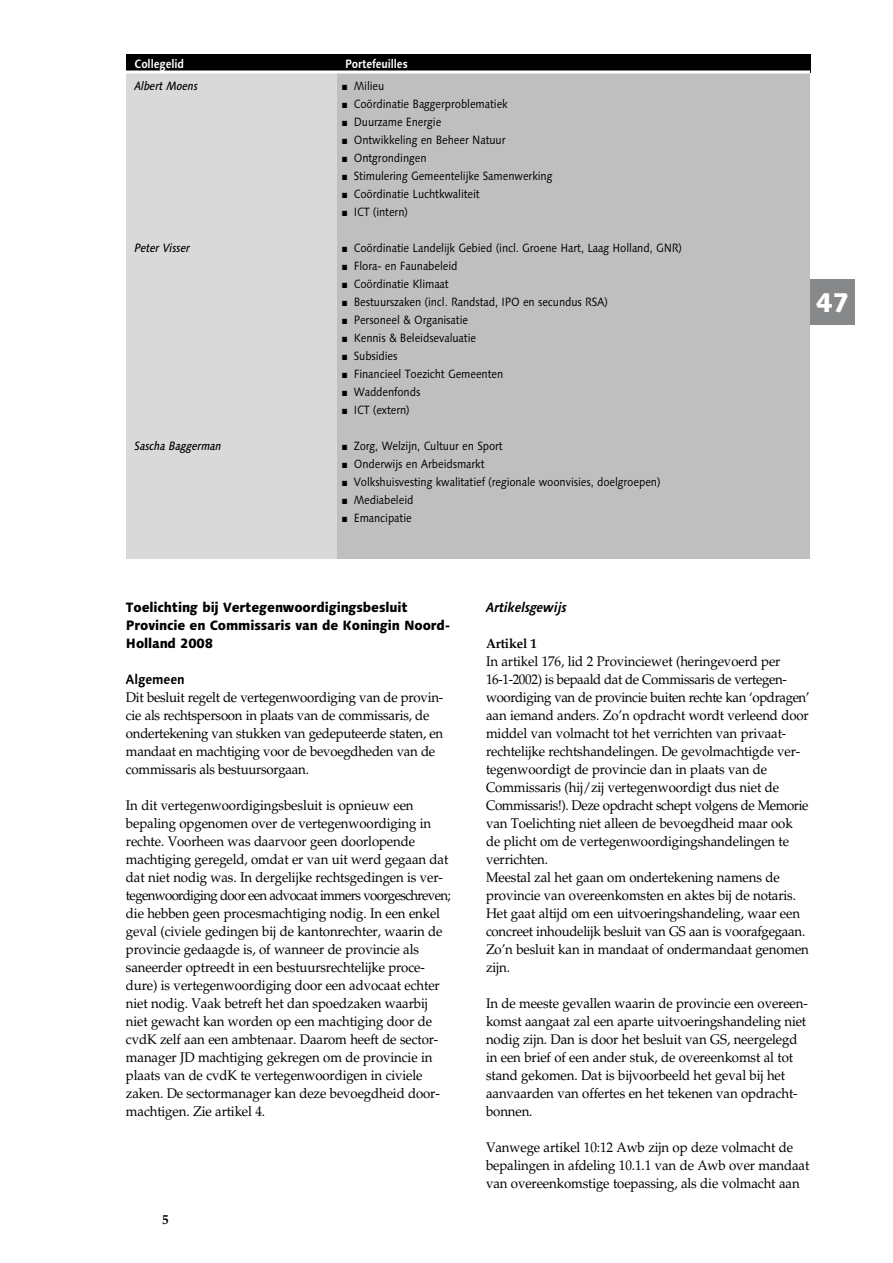
<style>
.page{position:relative;width:893px;height:1263px;background:#fff}
.page>*{position:absolute;margin:0;border:0;box-sizing:border-box;transform-origin:0 0}
.t1{font:800 27px "Linotype Syntax";color:#fff;scale:.95 1}
.t2{font:13.95px/18px "Palatino";letter-spacing:-.01em;color:#000;scale:.95 1}
.t3{font:800 13.5px/18px "Linotype Syntax";letter-spacing:-.01em;color:#000;scale:.95 1}
.t4{font:italic 700 13.5px "Linotype Syntax";letter-spacing:-.01em;color:#000;scale:.95 1}
.t5{font:700 13.5px "Linotype Syntax";letter-spacing:-.01em;color:#000;scale:.95 1}
.t6{font:700 13.5px "Palatino";letter-spacing:-.01em;color:#000;scale:.95 1}
.t7{font:12px "Linotype Syntax";letter-spacing:-.01em;color:#000;scale:.9 1}
.t8{font:italic 500 12px "Linotype Syntax";letter-spacing:-.01em;color:#000;scale:.9 1}
.t9{font:700 12px "Linotype Syntax";letter-spacing:-.01em;color:#fff;scale:.9 1}
</style>
<div class="page">
<div style="left:126px;top:54px;width:684px;height:18px;background:#000"></div>
<div style="left:126px;top:72px;width:325px;height:486px;background:#d9d9d9"></div>
<div style="left:338px;top:72px;width:472px;height:486px;background:#bfbfbf"></div>
<svg style="left:126px;top:70px;width:684px;height:4px;background:#d7d7d7"></svg>
<div style="left:810px;top:279px;width:45px;height:45px;background:#878889"></div>
<p class="t9" style="left:134px;top:56px;width:56px">Collegelid</p>
<p class="t9" style="left:345px;top:56px;width:71px">Portefeuilles</p>
<p class="t8" style="left:134px;top:79px;width:72px">Albert Moens</p>
<p class="t7" style="left:342px;top:79px;width:49px">■ Milieu</p>
<p class="t7" style="left:342px;top:97px;width:186px">■ Coördinatie Baggerproblematiek</p>
<p class="t7" style="left:342px;top:115px;width:112px">■ Duurzame Energie</p>
<p class="t7" style="left:342px;top:133px;width:183px">■ Ontwikkeling en Beheer Natuur</p>
<p class="t7" style="left:342px;top:151px;width:95px">■ Ontgrondingen</p>
<p class="t7" style="left:342px;top:169px;width:235px">■ Stimulering Gemeentelijke Samenwerking</p>
<p class="t7" style="left:342px;top:187px;width:155px">■ Coördinatie Luchtkwaliteit</p>
<p class="t7" style="left:342px;top:205px;width:75px">■ ICT (intern)</p>
<p class="t8" style="left:134px;top:241px;width:63px">Peter Visser</p>
<p class="t7" style="left:342px;top:241px;width:379px">■ Coördinatie Landelijk Gebied (incl. Groene Hart, Laag Holland, GNR)</p>
<p class="t7" style="left:342px;top:259px;width:130px">■ Flora- en Faunabeleid</p>
<p class="t7" style="left:342px;top:277px;width:120px">■ Coördinatie Klimaat</p>
<p class="t7" style="left:342px;top:295px;width:297px">■ Bestuurszaken (incl. Randstad, IPO en secundus RSA)</p>
<p class="t7" style="left:342px;top:313px;width:142px">■ Personeel &amp; Organisatie</p>
<p class="t7" style="left:342px;top:331px;width:151px">■ Kennis &amp; Beleidsevaluatie</p>
<p class="t7" style="left:342px;top:349px;width:63px">■ Subsidies</p>
<p class="t7" style="left:342px;top:367px;width:181px">■ Financieel Toezicht Gemeenten</p>
<p class="t7" style="left:342px;top:385px;width:89px">■ Waddenfonds</p>
<p class="t7" style="left:342px;top:403px;width:77px">■ ICT (extern)</p>
<p class="t8" style="left:134px;top:439px;width:98px">Sascha Baggerman</p>
<p class="t7" style="left:342px;top:439px;width:180px">■ Zorg, Welzijn, Cultuur en Sport</p>
<p class="t7" style="left:342px;top:457px;width:160px">■ Onderwijs en Arbeidsmarkt</p>
<p class="t7" style="left:342px;top:475px;width:355px">■ Volkshuisvesting kwalitatief (regionale woonvisies, doelgroepen)</p>
<p class="t7" style="left:342px;top:493px;width:81px">■ Mediabeleid</p>
<p class="t7" style="left:342px;top:511px;width:79px">■ Emancipatie</p>
<h1 class="t1" style="left:816px;top:286px;width:36px">47</h1>
<p class="t3" style="left:126px;top:598px;width:343px">Toelichting bij Vertegenwoordigingsbesluit<br>Provincie en Commissaris van de Koningin Noord-<br>Holland 2008</p>
<p class="t5" style="left:126px;top:671px;width:63px">Algemeen</p>
<p class="t2" style="left:126px;top:689px;width:335px">Dit besluit regelt de vertegenwoordiging van de provin&shy;cie als rechtspersoon in plaats van de commissaris, de ondertekening van stukken van gedeputeerde staten, en mandaat en machtiging voor de bevoegdheden van de commissaris als bestuursorgaan.</p>
<p class="t2" style="left:126px;top:797px;width:343px">In dit vertegenwoordigingsbesluit is opnieuw een bepaling opgenomen over de vertegenwoordiging in rechte. Voorheen was daarvoor geen doorlopende machtiging geregeld, omdat er van uit werd gegaan dat dat niet nodig was. In dergelijke rechtsgedingen is ver&shy;tegenwoordiging door een advocaat immers voorgeschreven; die hebben geen procesmachtiging nodig. In een enkel geval (civiele gedingen bij de kantonrechter, waarin de provincie gedaagde is, of wanneer de provincie als saneerder optreedt in een bestuursrechtelijke proce&shy;dure) is vertegenwoordiging door een advocaat echter niet nodig. Vaak betreft het dan spoedzaken waarbij niet gewacht kan worden op een machtiging door de cvdK zelf aan een ambtenaar. Daarom heeft de sector&shy;manager JD machtiging gekregen om de provincie in plaats van de cvdK te vertegenwoordigen in civiele zaken. De sectormanager kan deze bevoegdheid door&shy;machtigen. Zie artikel 4.</p>
<p class="t4" style="left:486px;top:599px;width:87px">Artikelsgewijs</p>
<p class="t6" style="left:486px;top:636px;width:55px">Artikel 1</p>
<p class="t2" style="left:486px;top:653px;width:342px">In artikel 176, lid 2 Provinciewet (heringevoerd per 16-1-2002) is bepaald dat de Commissaris de vertegen&shy;woordiging van de provincie buiten rechte kan ‘opdragen’ aan iemand anders. Zo’n opdracht wordt verleend door middel van volmacht tot het verrichten van privaat&shy;rechtelijke rechtshandelingen. De gevolmachtigde ver&shy;tegenwoordigt de provincie dan in plaats van de Commissaris (hij/zij vertegenwoordigt dus niet de Commissaris!). Deze opdracht schept volgens de Memorie van Toelichting niet alleen de bevoegdheid maar ook de plicht om de vertegenwoordigingshandelingen te verrichten.<br>Meestal zal het gaan om ondertekening namens de provincie van overeenkomsten en aktes bij de notaris.<br>Het gaat altijd om een uitvoeringshandeling, waar een concreet inhoudelijk besluit van GS aan is voorafgegaan.<br>Zo’n besluit kan in mandaat of ondermandaat genomen zijn.</p>
<p class="t2" style="left:486px;top:995px;width:340px">In de meeste gevallen waarin de provincie een overeen&shy;komst aangaat zal een aparte uitvoeringshandeling niet nodig zijn. Dan is door het besluit van GS, neergelegd in een brief of een ander stuk, de overeenkomst al tot stand gekomen. Dat is bijvoorbeeld het geval bij het aanvaarden van offertes en het tekenen van opdracht&shy;bonnen.</p>
<p class="t2" style="left:486px;top:1139px;width:342px">Vanwege artikel 10:12 Awb zijn op deze volmacht de bepalingen in afdeling 10.1.1 van de Awb over mandaat van overeenkomstige toepassing, als die volmacht aan</p>
</div>
